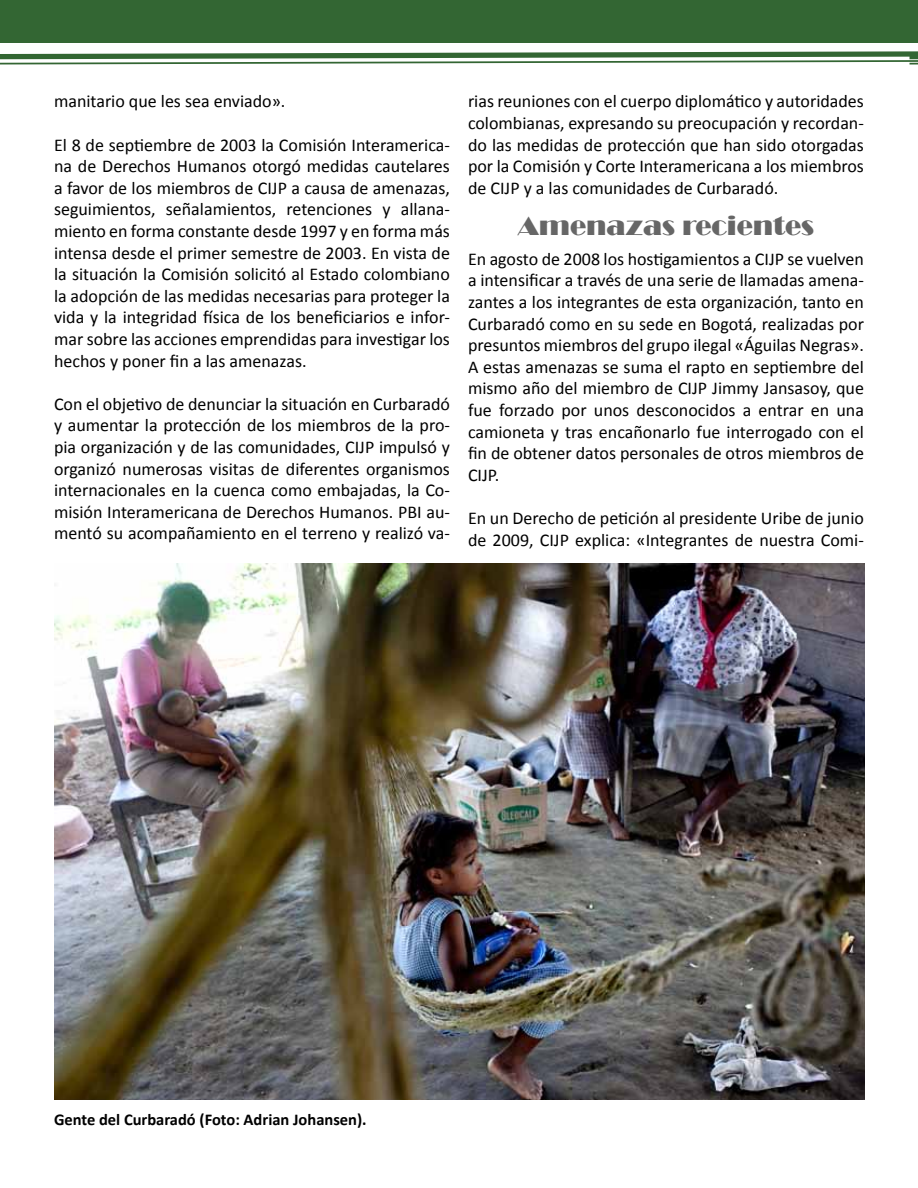
<style>
.page{position:relative;width:918px;height:1188px;background:#fff}
.page>*{position:absolute;margin:0;border:0;box-sizing:border-box;transform-origin:0 0}
.t1{font:27px "Broadway";color:#666}
.t2{font:18px/21.6px "Calibri";color:#000;text-align:justify}
.t3{font:700 16.5px "Calibri";color:#000}
</style>
<div class="page">
<img style="left:55px;top:563px;width:810px;height:536px">
<div style="left:0;top:0;width:918px;height:43px;background:#363"></div>
<svg style="left:0;top:51px;width:918px;height:14px"></svg>
<p class="t2" style="left:54px;top:90px;width:233px">manitario que les sea enviado».</p>
<p class="t2" style="left:54px;top:133px;width:397px">El 8 de septiembre de 2003 la Comisión Interamerica&shy;na de Derechos Humanos otorgó medidas cautelares a favor de los miembros de CIJP a causa de amenazas, seguimientos, señalamientos, retenciones y allana&shy;miento en forma constante desde 1997 y en forma más intensa desde el primer semestre de 2003. En vista de la situación la Comisión solicitó al Estado colombiano la adopción de las medidas necesarias para proteger la vida y la integridad física de los beneficiarios e infor&shy;mar sobre las acciones emprendidas para investigar los hechos y poner fin a las amenazas.</p>
<p class="t2" style="left:54px;top:392px;width:397px">Con el objetivo de denunciar la situación en Curbaradó y aumentar la protección de los miembros de la pro&shy;pia organización y de las comunidades, CIJP impulsó y organizó numerosas visitas de diferentes organismos internacionales en la cuenca como embajadas, la Co&shy;misión Interamericana de Derechos Humanos. PBI au&shy;mentó su acompañamiento en el terreno y realizó va-</p>
<p class="t2" style="left:468px;top:90px;width:397px">rias reuniones con el cuerpo diplomático y autoridades colombianas, expresando su preocupación y recordan&shy;do las medidas de protección que han sido otorgadas por la Comisión y Corte Interamericana a los miembros de CIJP y a las comunidades de Curbaradó.</p>
<h1 class="t1" style="left:518px;top:210px;width:298px">Amenazas recientes</h1>
<p class="t2" style="left:468px;top:247px;width:397px">En agosto de 2008 los hostigamientos a CIJP se vuelven a intensificar a través de una serie de llamadas amena&shy;zantes a los integrantes de esta organización, tanto en Curbaradó como en su sede en Bogotá, realizadas por presuntos miembros del grupo ilegal «Águilas Negras».<br>A estas amenazas se suma el rapto en septiembre del mismo año del miembro de CIJP Jimmy Jansasoy, que fue forzado por unos desconocidos a entrar en una camioneta y tras encañonarlo fue interrogado con el fin de obtener datos personales de otros miembros de CIJP.</p>
<p class="t2" style="left:468px;top:506px;width:397px">En un Derecho de petición al presidente Uribe de junio de 2009, CIJP explica: «Integrantes de nuestra Comi-</p>
<p class="t3" style="left:54px;top:1109px;width:314px">Gente del Curbaradó (Foto: Adrian Johansen).</p>
</div>
